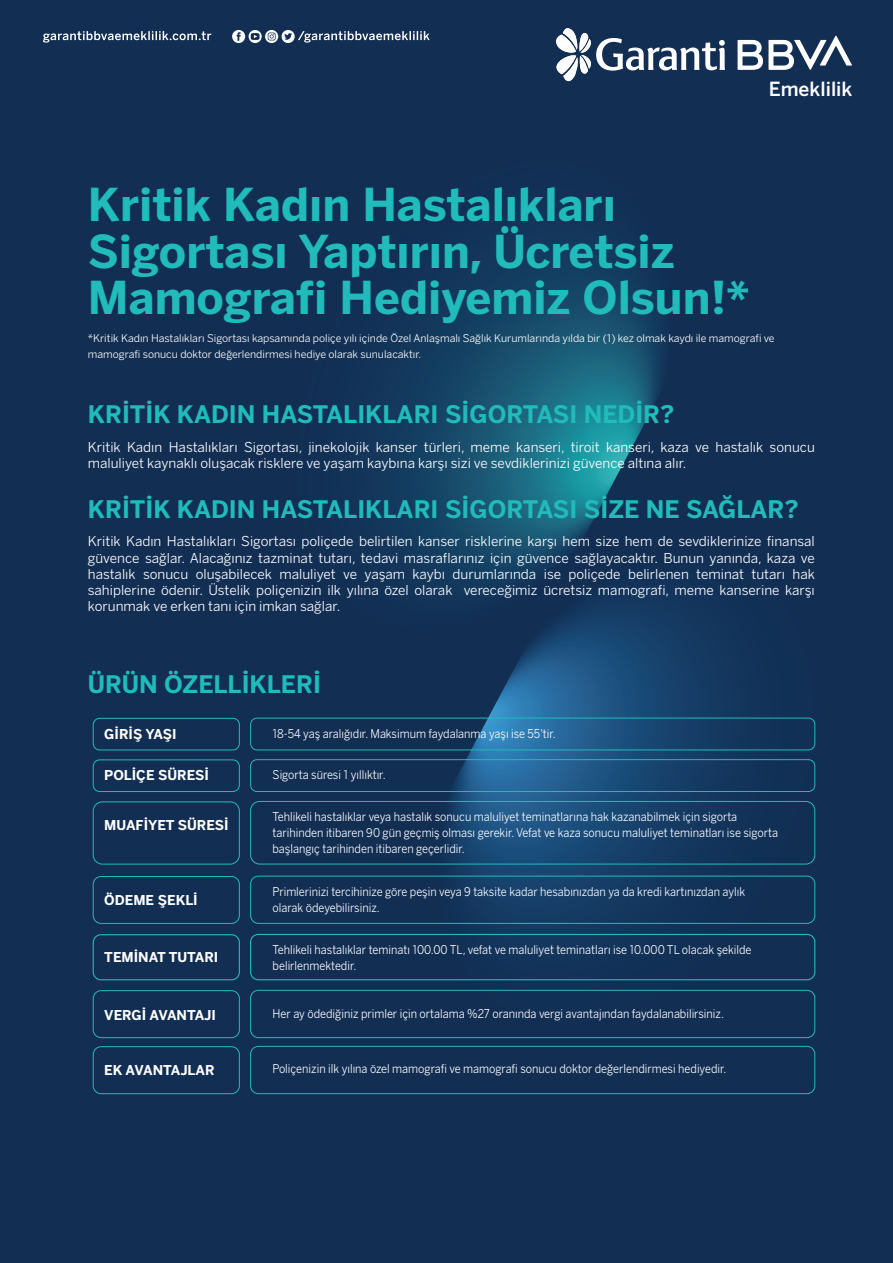
<style>
.page{position:relative;width:893px;height:1263px;background:#132e53}
.page>*{position:absolute;margin:0;border:0;box-sizing:border-box;transform-origin:0 0}
.t1{font:700 45px/46.5px "Benton Sans BBVA";color:#21bbbb}
.t2{font:700 24px "Benton Sans BBVA";color:#21bbbb}
.t3{font:500 19.35px "Benton Sans BBVA";color:#fff}
.t4{font:13.5px/16.2px "Benton Sans BBVA";color:#fff}
.t5{font:700 13.5px "Benton Sans BBVA";color:#fff}
.t6{font:12px/16.2px "Benton Sans BBVA";color:#fff;scale:.91 1}
.t7{font:10.5px/16.2px "Benton Sans BBVA";color:#fff}
</style>
<div class="page">
<svg style="left:211px;top:33px;width:527px;height:446px"></svg>
<svg style="left:366px;top:479px;width:450px;height:616px"></svg>
<svg style="left:536px;top:315px;width:166px;height:312px"></svg>
<svg style="left:407px;top:557px;width:167px;height:313px"></svg>
<svg style="left:738px;top:35px;width:114px;height:35px"></svg>
<svg style="left:556px;top:28px;width:169px;height:53px"></svg>
<svg style="left:43px;top:31px;width:168px;height:12px"></svg>
<svg style="left:232px;top:30px;width:198px;height:13px"></svg>
<div style="left:93px;top:718px;width:147px;height:32px;border:1px solid #21bbbb;border-radius:7px"></div>
<div style="left:250px;top:718px;width:565px;height:32px;border:1px solid #21bbbb;border-radius:6px"></div>
<div style="left:93px;top:759px;width:147px;height:33px;border:1px solid #21bbbb;border-radius:7px"></div>
<div style="left:250px;top:759px;width:565px;height:33px;border:1px solid #21bbbb;border-radius:6px"></div>
<div style="left:93px;top:801px;width:147px;height:63px;border:1px solid #21bbbb;border-radius:9px"></div>
<div style="left:250px;top:801px;width:565px;height:63px;border:1px solid #21bbbb;border-radius:9px"></div>
<div style="left:93px;top:876px;width:147px;height:48px;border:1px solid #21bbbb;border-radius:8px"></div>
<div style="left:250px;top:876px;width:565px;height:48px;border:1px solid #21bbbb;border-radius:8px"></div>
<div style="left:93px;top:934px;width:147px;height:46px;border:1px solid #21bbbb;border-radius:8px"></div>
<div style="left:250px;top:934px;width:565px;height:46px;border:1px solid #21bbbb;border-radius:8px"></div>
<div style="left:93px;top:990px;width:147px;height:48px;border:1px solid #21bbbb;border-radius:8px"></div>
<div style="left:250px;top:990px;width:565px;height:48px;border:1px solid #21bbbb;border-radius:8px"></div>
<div style="left:93px;top:1046px;width:147px;height:48px;border:1px solid #21bbbb;border-radius:8px"></div>
<div style="left:250px;top:1046px;width:565px;height:48px;border:1px solid #21bbbb;border-radius:8px"></div>
<h3 class="t3" style="left:769px;top:77px;width:85px">Emeklilik</h3>
<h1 class="t1" style="left:88px;top:182px;width:663px">Kritik Kadın Hastalıkları<br>Sigortası Yaptırın, Ücretsiz<br>Mamografi Hediyemiz Olsun!*</h1>
<p class="t7" style="left:88px;top:330px;width:688px">*Kritik Kadın Hastalıkları Sigortası kapsamında poliçe yılı içinde Özel Anlaşmalı Sağlık Kurumlarında yılda bir (1) kez olmak kaydı ile mamografi ve mamografi sonucu doktor değerlendirmesi hediye olarak sunulacaktır.</p>
<h2 class="t2" style="left:88px;top:399px;width:588px">KRİTİK KADIN HASTALIKLARI SİGORTASI NEDİR?</h2>
<p class="t4" style="left:88px;top:439px;width:728px">Kritik Kadın Hastalıkları Sigortası, jinekolojik kanser türleri, meme kanseri, tiroit kanseri, kaza ve hastalık sonucu maluliyet kaynaklı oluşacak risklere ve yaşam kaybına karşı sizi ve sevdiklerinizi güvence altına alır.</p>
<h2 class="t2" style="left:88px;top:494px;width:712px">KRİTİK KADIN HASTALIKLARI SİGORTASI SİZE NE SAĞLAR?</h2>
<p class="t4" style="left:88px;top:533px;width:729px;text-align:justify">Kritik Kadın Hastalıkları Sigortası poliçede belirtilen kanser risklerine karşı hem size hem de sevdiklerinize finansal güvence sağlar. Alacağınız tazminat tutarı, tedavi masraflarınız için güvence sağlayacaktır. Bunun yanında, kaza ve hastalık sonucu oluşabilecek maluliyet ve yaşam kaybı durumlarında ise poliçede belirlenen teminat tutarı hak sahiplerine ödenir. Üstelik poliçenizin ilk yılına özel olarak vereceğimiz ücretsiz mamografi, meme kanserine karşı korunmak ve erken tanı için imkan sağlar.</p>
<h2 class="t2" style="left:88px;top:669px;width:235px">ÜRÜN ÖZELLİKLERİ</h2>
<p class="t5" style="left:104px;top:725px;width:74px">GİRİŞ YAŞI</p>
<p class="t6" style="left:273px;top:725px;width:313px">18-54 yaş aralığıdır. Maksimum faydalanma yaşı ise 55'tir.</p>
<p class="t5" style="left:104px;top:767px;width:106px">POLİÇE SÜRESİ</p>
<p class="t6" style="left:273px;top:767px;width:126px">Sigorta süresi 1 yıllıktır.</p>
<p class="t6" style="left:273px;top:808px;width:557px">Tehlikeli hastalıklar veya hastalık sonucu maluliyet teminatlarına hak kazanabilmek için sigorta tarihinden itibaren 90 gün geçmiş olması gerekir. Vefat ve kaza sonucu maluliyet teminatları ise sigorta başlangıç tarihinden itibaren geçerlidir.</p>
<p class="t5" style="left:104px;top:816px;width:126px">MUAFİYET SÜRESİ</p>
<p class="t5" style="left:104px;top:891px;width:95px">ÖDEME ŞEKLİ</p>
<p class="t5" style="left:104px;top:949px;width:116px">TEMİNAT TUTARI</p>
<p class="t6" style="left:273px;top:883px;width:521px">Primlerinizi tercihinize göre peşin veya 9 taksite kadar hesabınızdan ya da kredi kartınızdan aylık olarak ödeyebilirsiniz.</p>
<p class="t6" style="left:273px;top:941px;width:528px">Tehlikeli hastalıklar teminatı 100.00 TL, vefat ve maluliyet teminatları ise 10.000 TL olacak şekilde belirlenmektedir.</p>
<p class="t5" style="left:104px;top:1007px;width:113px">VERGİ AVANTAJI</p>
<p class="t6" style="left:273px;top:1005px;width:498px">Her ay ödediğiniz primler için ortalama %27 oranında vergi avantajından faydalanabilirsiniz.</p>
<p class="t5" style="left:104px;top:1061px;width:112px">EK AVANTAJLAR</p>
<p class="t6" style="left:273px;top:1061px;width:500px">Poliçenizin ilk yılına özel mamografi ve mamografi sonucu doktor değerlendirmesi hediyedir.</p>
</div>
